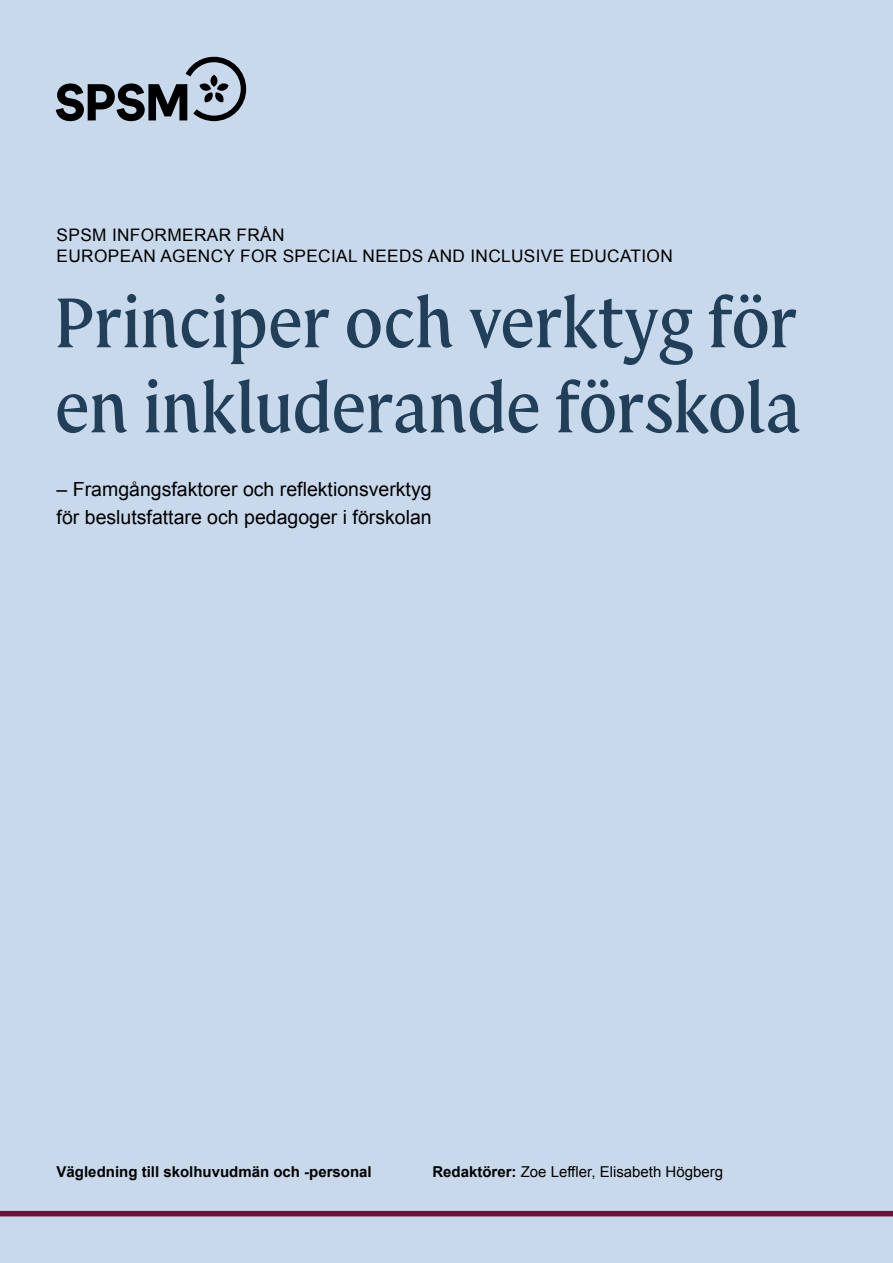
<style>
.page{position:relative;width:893px;height:1263px;background:#c8d9eb}
.page>*{position:absolute;margin:0;border:0;box-sizing:border-box;transform-origin:0 0}
.titelsida__huvudrubrik__orange{font:75px/85.1px "SPSM Serif";letter-spacing:-.015em;color:#223f59}
.titelsida__underrubrik__vit{font:19.5px/28.3px "Arial";color:#000}
.titelsida__överrubrik__vit{font:17.25px "Arial";letter-spacing:.02em;color:#000}
.titelsida__sidfot{font:700 15px "Arial";color:#000}
.titelsida__sidfot-2{font:15px "Arial";color:#000}
.s1{font-weight:700}
</style>
<div class="page">
<svg style="left:56px;top:57px;width:190px;height:64px"></svg>
<div style="left:0;top:1211px;width:893px;height:5px;background:#7a0d35"></div>
<p class="titelsida__överrubrik__vit" style="left:57px;top:224px;width:229px">SPSM INFORMERAR FRÅN</p>
<p class="titelsida__överrubrik__vit" style="left:57px;top:245px;width:618px">EUROPEAN AGENCY FOR SPECIAL NEEDS AND INCLUSIVE EDUCATION</p>
<p class="titelsida__huvudrubrik__orange" style="left:55px;top:282px;width:748px">Principer och verktyg för en inkluderande förskola</p>
<p class="titelsida__underrubrik__vit" style="left:57px;top:475px;width:377px">– Framgångsfaktorer och reflektionsverktyg för beslutsfattare och pedagoger i förskolan</p>
<p class="titelsida__sidfot" style="left:57px;top:1161px;width:317px">Vägledning till skolhuvudmän och -personal</p>
<p class="titelsida__sidfot-2" style="left:432px;top:1161px;width:292px"><span class="s1">Redaktörer:</span> Zoe Leffler, Elisabeth Högberg</p>
</div>
